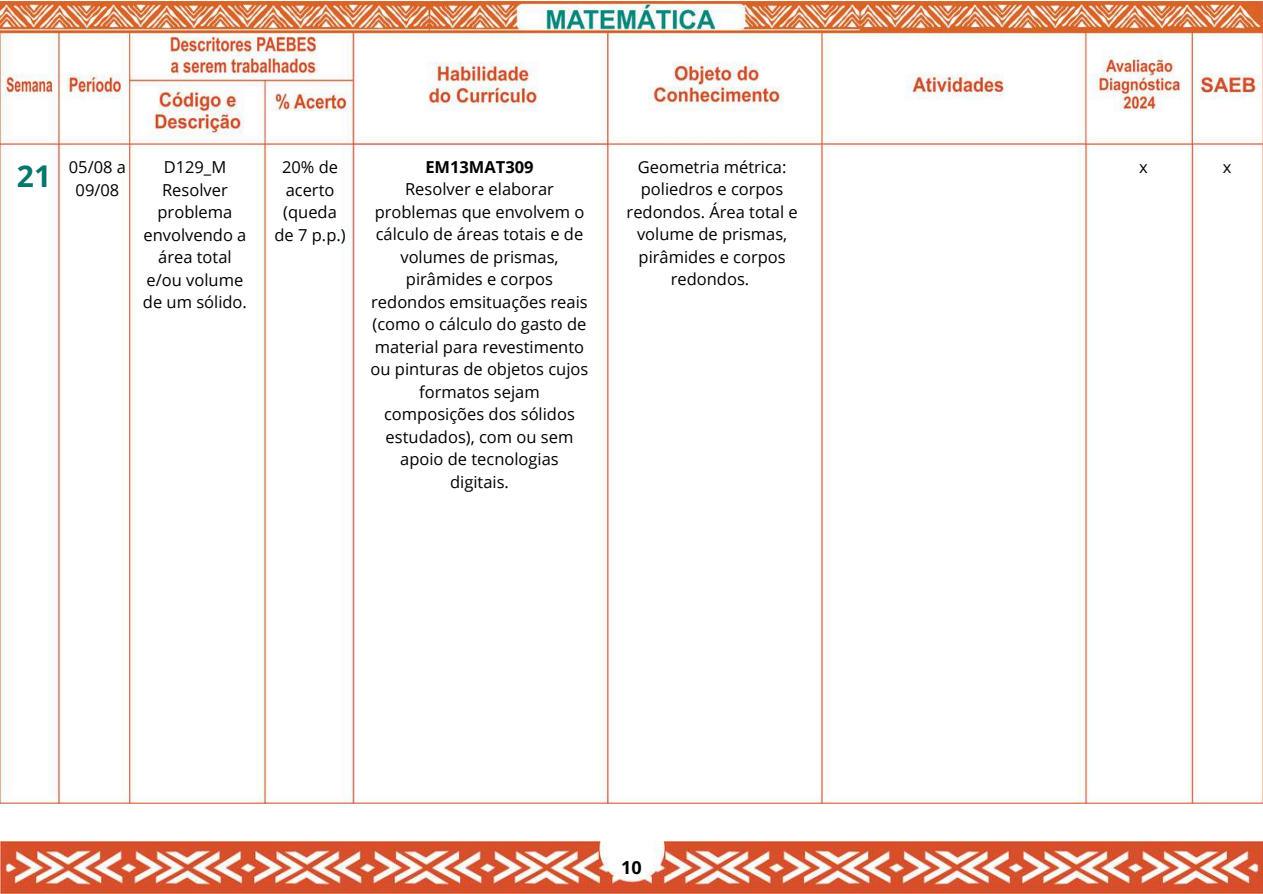
<style>
.page{position:relative;width:1263px;height:894px;background:#fff}
.page>*{position:absolute;margin:0;border:0;box-sizing:border-box;transform-origin:0 0}
.t1{font:700 30px "Open Sans";color:#05766b}
.t2{font:700 18px "Open Sans";color:#000}
.t3{font:16.5px/22.5px "Open Sans";color:#000;text-align:center}
.t4{font:700 16.5px "Open Sans";color:#000}
</style>
<div class="page">
<img style="left:0;top:841px;width:1263px;height:52px">
<img style="left:0;top:1px;width:1263px;height:802px">
<h1 class="t1" style="left:17px;top:154px;width:36px">21</h1>
<p class="t3" style="left:69px;top:155px;width:59px">05/08 a<br>09/08</p>
<p class="t3" style="left:627px;top:155px;width:173px">Geometria métrica: poliedros e corpos redondos. Área total e volume de prismas, pirâmides e corpos redondos.</p>
<p class="t3" style="left:274px;top:155px;width:73px">20% de acerto (queda de 7 p.p.)</p>
<p class="t4" style="left:425px;top:155px;width:110px">EM13MAT309</p>
<p class="t3" style="left:164px;top:155px;width:64px">D129_M</p>
<p class="t3" style="left:1139px;top:155px;width:10px">x</p>
<p class="t3" style="left:1223px;top:155px;width:10px">x</p>
<p class="t3" style="left:143px;top:178px;width:105px">Resolver problema envolvendo a área total e/ou volume de um sólido.</p>
<p class="t3" style="left:371px;top:177px;width:219px">Resolver e elaborar problemas que envolvem o cálculo de áreas totais e de volumes de prismas, pirâmides e corpos redondos emsituações reais (como o cálculo do gasto de material para revestimento ou pinturas de objetos cujos formatos sejam composições dos sólidos estudados), com ou sem apoio de tecnologias digitais.</p>
<p class="t2" style="left:621px;top:854px;width:22px">10</p>
</div>
